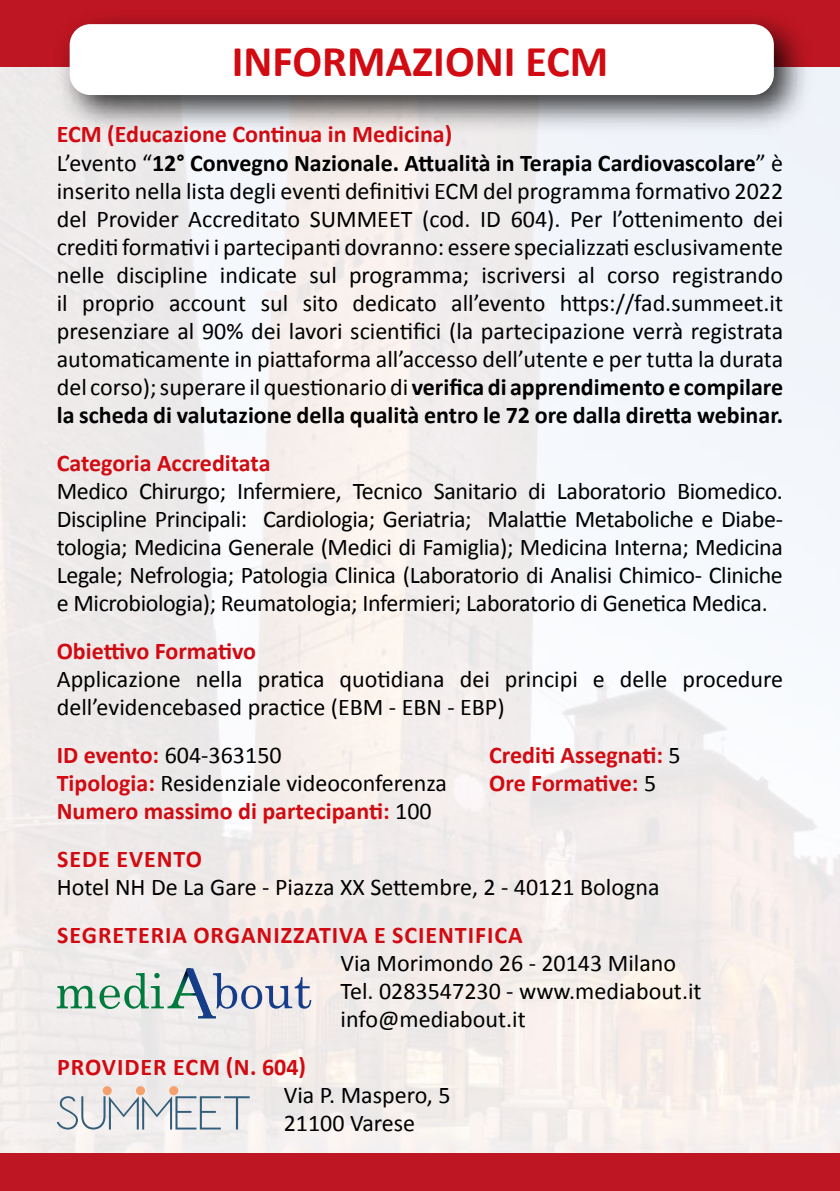
<style>
.page{position:relative;width:840px;height:1191px;background:#fff}
.page>*{position:absolute;margin:0;border:0;box-sizing:border-box;transform-origin:0 0}
.t1{font:700 44px "Calibri";color:#d20a11}
.t2{font:24px/28px "Calibri";color:#000}
.t3{font:700 24px/48px "Calibri";color:#d20a11}
.t4{font:700 24px "Calibri";letter-spacing:.04em;color:#d20a11}
.s1{font-weight:700;color:#d20a11}
.s2{font-weight:700}
.s3{font-weight:400;color:#000}
</style>
<div class="page">
<img style="left:0;top:66px;width:839px;height:1087px">
<div style="left:0;top:1153px;width:839px;height:38px;background:#be1622"></div>
<div style="left:0;top:0;width:839px;height:66px;background:#be1622"></div>
<img style="left:46px;top:17px;width:775px;height:126px">
<div style="left:70px;top:24px;width:703px;height:71px;background:#fff;border-radius:21px"></div>
<svg style="left:57px;top:968px;width:254px;height:50px"></svg>
<div style="left:103px;top:1086px;width:9px;height:9px;background:#f5a16d;border-radius:50%"></div>
<div style="left:136px;top:1086px;width:9px;height:9px;background:#f5a16d;border-radius:50%"></div>
<div style="left:169px;top:1086px;width:9px;height:9px;background:#f5a16d;border-radius:50%"></div>
<svg style="left:57px;top:1096px;width:192px;height:33px"></svg>
<h1 class="t1" style="left:232px;top:33px;width:377px">INFORMAZIONI ECM</h1>
<p class="t2" style="left:57px;top:119px;width:727px"><span class="s1">ECM (Educazione Continua in Medicina)<br></span>L’evento “<span class="s2">12° Convegno Nazionale. Attualità in Terapia Cardiovascolare</span>” è inserito nella lista degli eventi definitivi ECM del programma formativo 2022 del Provider Accreditato SUMMEET (cod. ID 604). Per l’ottenimento dei crediti formativi i partecipanti dovranno: essere specializzati esclusivamente nelle discipline indicate sul programma; iscriversi al corso registrando il proprio account sul sito dedicato all’evento https://fad.summeet.it presenziare al 90% dei lavori scientifici (la partecipazione verrà registrata automaticamente in piattaforma all’accesso dell’utente e per tutta la durata del corso); superare il questionario di <span class="s2">verifica di apprendimento e compilare la scheda di valutazione della qualità entro le 72 ore dalla diretta webinar.</span></p>
<p class="t3" style="left:57px;top:439px;width:215px">Categoria Accreditata</p>
<p class="t2" style="left:57px;top:475px;width:727px;text-align:justify">Medico Chirurgo; Infermiere, Tecnico Sanitario di Laboratorio Biomedico.<br>Discipline Principali: Cardiologia; Geriatria; Malattie Metaboliche e Diabe&shy;tologia; Medicina Generale (Medici di Famiglia); Medicina Interna; Medicina Legale; Nefrologia; Patologia Clinica (Laboratorio di Analisi Chimico- Cliniche e Microbiologia); Reumatologia; Infermieri; Laboratorio di Genetica Medica.</p>
<p class="t3" style="left:57px;top:627px;width:201px">Obiettivo Formativo</p>
<p class="t2" style="left:57px;top:663px;width:727px">Applicazione nella pratica quotidiana dei principi e delle procedure dell’evidencebased practice (EBM - EBN - EBP)</p>
<p class="t2" style="left:57px;top:739px;width:226px"><span class="s1">ID evento:</span> 604-363150</p>
<p class="t3" style="left:489px;top:731px;width:193px">Crediti Assegnati: <span class="s3">5</span></p>
<p class="t2" style="left:57px;top:767px;width:391px"><span class="s1">Tipologia:</span> Residenziale videoconferenza</p>
<p class="t3" style="left:489px;top:759px;width:168px">Ore Formative: <span class="s3">5</span></p>
<p class="t3" style="left:57px;top:787px;width:376px">Numero massimo di partecipanti: <span class="s3">100<br></span>SEDE EVENTO</p>
<p class="t2" style="left:57px;top:872px;width:604px">Hotel NH De La Gare - Piazza XX Settembre, 2 - 40121 Bologna</p>
<p class="t4" style="left:57px;top:919px;width:466px">SEGRETERIA ORGANIZZATIVA E SCIENTIFICA</p>
<p class="t2" style="left:340px;top:948px;width:362px">Via Morimondo 26 - 20143 Milano<br>Tel. 0283547230 - www.mediabout.it info@mediabout.it</p>
<p class="t4" style="left:57px;top:1051px;width:250px">PROVIDER ECM (N. 604)</p>
<p class="t2" style="left:283px;top:1080px;width:168px">Via P. Maspero, 5<br>21100 Varese</p>
</div>
